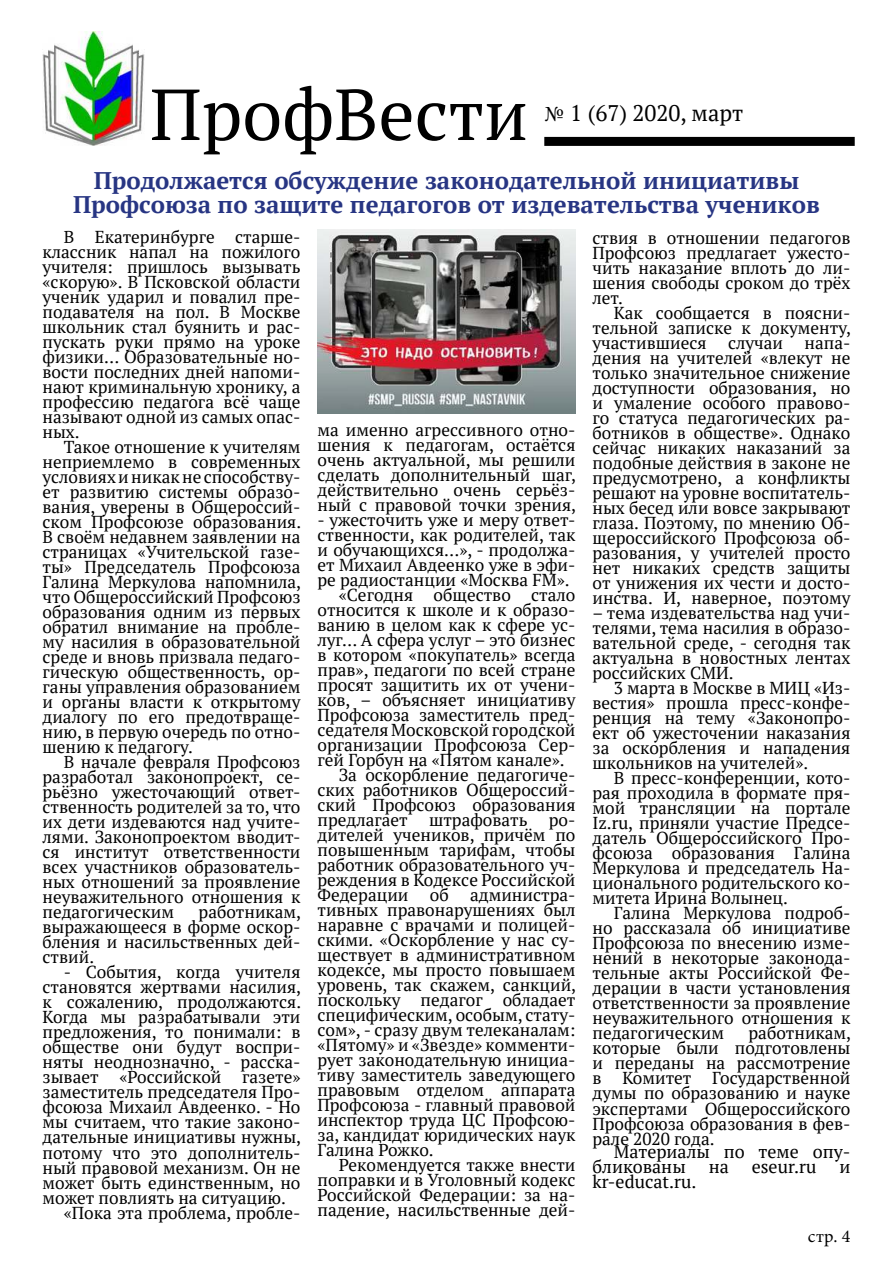
<style>
.page{position:relative;width:893px;height:1263px;background:#fff}
.page>*{position:absolute;margin:0;border:0;box-sizing:border-box;transform-origin:0 0}
.t1{font:72px "PT Serif";color:#000}
.t2{font:700 24px/24px "PT Serif";color:#273583;text-align:center}
.t3{font:22.5px "PT Serif";color:#000}
.t4{font:18px/15px "PT Serif";color:#000}
.t5{font:18px "Minion Pro";color:#000}
.t6{font:17.25px/15px "PT Serif";color:#000;text-align:justify}
.s1{font-family:"Minion Pro"}
</style>
<div class="page">
<img style="left:43px;top:32px;width:102px;height:114px">
<div style="left:544px;top:137px;width:311px;height:9px;background:#000"></div>
<img style="left:317px;top:230px;width:258px;height:183px">
<h1 class="t1" style="left:150px;top:68px;width:380px">ПрофВести</h1>
<h3 class="t3" style="left:545px;top:99px;width:200px"><span class="s1">№</span> 1 (67) 2020, март</h3>
<h2 class="t2" style="left:73px;top:168px;width:748px">Продолжается обсуждение законодательной инициативы<br>Профсоюза по защите педагогов от издевательства учеников</h2>
<p class="t6" style="left:43px;top:229px;width:259px;text-indent:21px">В Екатеринбурге старше&shy;классник напал на пожилого учителя: пришлось вызывать «скорую». В Псковской области ученик ударил и повалил пре&shy;подавателя на пол. В Москве школьник стал буянить и рас&shy;пускать руки прямо на уроке физики… Образовательные но&shy;вости последних дней напоми&shy;нают криминальную хронику, а профессию педагога всё чаще называют одной из самых опас&shy;ных.</p>
<p class="t6" style="left:43px;top:439px;width:260px;text-indent:21px">Такое отношение к учителям неприемлемо в современных условиях и никак не способству&shy;ет развитию системы образо&shy;вания, уверены в Общероссий&shy;ском Профсоюзе образования.<br>В своём недавнем заявлении на страницах «Учительской газе&shy;ты» Председатель Профсоюза Галина Меркулова напомнила, что Общероссийский Профсоюз образования одним из первых обратил внимание на пробле&shy;му насилия в образовательной среде и вновь призвала педаго&shy;гическую общественность, ор&shy;ганы управления образованием и органы власти к открытому диалогу по его предотвраще&shy;нию, в первую очередь по отно&shy;шению к педагогу.</p>
<p class="t6" style="left:43px;top:754px;width:259px;text-indent:21px">В начале февраля Профсоюз разработал законопроект, се&shy;рьёзно ужесточающий ответ&shy;ственность родителей за то, что их дети издеваются над учите&shy;лями. Законопроектом вводит&shy;ся институт ответственности всех участников образователь&shy;ных отношений за проявление неуважительного отношения к педагогическим</p>
<p class="t6" style="left:43px;top:904px;width:260px;text-indent:156px">работникам, выражающееся в форме оскор&shy;бления и насильственных дей&shy;ствий.</p>
<p class="t6" style="left:64px;top:964px;width:238px">- События, когда учителя</p>
<p class="t6" style="left:43px;top:979px;width:260px">становятся жертвами насилия,</p>
<p class="t6" style="left:43px;top:994px;width:260px">к сожалению, продолжаются.</p>
<p class="t6" style="left:43px;top:1009px;width:259px">Когда мы разрабатывали эти</p>
<p class="t6" style="left:43px;top:1024px;width:259px">предложения, то понимали: в</p>
<p class="t6" style="left:43px;top:1040px;width:259px">обществе они будут воспри-</p>
<p class="t6" style="left:43px;top:1055px;width:259px">няты неоднозначно, - расска-</p>
<p class="t6" style="left:43px;top:1070px;width:259px">зывает «Российской газете»</p>
<p class="t6" style="left:43px;top:1085px;width:259px">заместитель председателя Про-</p>
<p class="t6" style="left:43px;top:1100px;width:259px">фсоюза Михаил Авдеенко. - Но</p>
<p class="t6" style="left:43px;top:1115px;width:259px">мы считаем, что такие законо-</p>
<p class="t6" style="left:43px;top:1130px;width:260px">дательные инициативы нужны,</p>
<p class="t6" style="left:43px;top:1145px;width:259px">потому что это дополнитель-</p>
<p class="t6" style="left:43px;top:1160px;width:259px">ный правовой механизм. Он не</p>
<p class="t6" style="left:43px;top:1175px;width:259px">может быть единственным, но</p>
<p class="t6" style="left:43px;top:1190px;width:245px">может повлиять на ситуацию.</p>
<p class="t6" style="left:64px;top:1205px;width:238px">«Пока эта проблема, пробле-</p>
<p class="t6" style="left:317px;top:422px;width:260px">ма именно агрессивного отно&shy;шения к педагогам, остаётся очень актуальной, мы решили сделать дополнительный шаг, действительно очень серьёз&shy;ный с правовой точки зрения,</p>
<p class="t6" style="left:317px;top:512px;width:259px">- ужесточить уже и меру ответ-</p>
<p class="t6" style="left:317px;top:527px;width:259px">ственности, как родителей, так</p>
<p class="t6" style="left:317px;top:542px;width:259px">и обучающихся…», - продолжа-</p>
<p class="t6" style="left:317px;top:557px;width:259px">ет Михаил Авдеенко уже в эфи-</p>
<p class="t6" style="left:317px;top:572px;width:254px">ре радиостанции «Москва FM».</p>
<p class="t6" style="left:339px;top:587px;width:238px">«Сегодня общество стало</p>
<p class="t6" style="left:317px;top:602px;width:259px">относится к школе и к образо-</p>
<p class="t6" style="left:317px;top:617px;width:259px">ванию в целом как к сфере ус-</p>
<p class="t6" style="left:317px;top:632px;width:259px">луг… А сфера услуг – это бизнес</p>
<p class="t6" style="left:317px;top:647px;width:259px">в котором «покупатель» всегда</p>
<p class="t6" style="left:317px;top:662px;width:259px">прав», педагоги по всей стране</p>
<p class="t6" style="left:317px;top:677px;width:259px">просят защитить их от учени-</p>
<p class="t6" style="left:317px;top:692px;width:259px">ков, – объясняет инициативу</p>
<p class="t6" style="left:317px;top:707px;width:259px">Профсоюза заместитель пред-</p>
<p class="t6" style="left:317px;top:722px;width:259px">седателя Московской городской</p>
<p class="t6" style="left:317px;top:737px;width:259px">организации Профсоюза Сер-</p>
<p class="t6" style="left:317px;top:752px;width:249px">гей Горбун на «Пятом канале».</p>
<p class="t6" style="left:339px;top:767px;width:238px">За оскорбление педагогиче-</p>
<p class="t6" style="left:317px;top:782px;width:259px">ских работников Общероссий-</p>
<p class="t6" style="left:317px;top:797px;width:259px">ский Профсоюз образования</p>
<p class="t6" style="left:317px;top:812px;width:259px">предлагает штрафовать ро-</p>
<p class="t6" style="left:317px;top:827px;width:259px">дителей учеников, причём по</p>
<p class="t6" style="left:317px;top:842px;width:259px">повышенным тарифам, чтобы</p>
<p class="t6" style="left:317px;top:857px;width:259px">работник образовательного уч-</p>
<p class="t6" style="left:317px;top:872px;width:259px">реждения в Кодексе Российской</p>
<p class="t6" style="left:317px;top:887px;width:259px">Федерации об администра-</p>
<p class="t6" style="left:317px;top:902px;width:259px">тивных правонарушениях был</p>
<p class="t6" style="left:317px;top:917px;width:259px">наравне с врачами и полицей-</p>
<p class="t6" style="left:317px;top:932px;width:259px">скими. «Оскорбление у нас су-</p>
<p class="t6" style="left:317px;top:947px;width:259px">ществует в административном</p>
<p class="t6" style="left:317px;top:962px;width:259px">кодексе, мы просто повышаем</p>
<p class="t6" style="left:317px;top:977px;width:260px">уровень, так скажем, санкций,</p>
<p class="t6" style="left:317px;top:992px;width:259px">поскольку педагог обладает</p>
<p class="t6" style="left:317px;top:1007px;width:259px">специфическим, особым, стату-</p>
<p class="t6" style="left:317px;top:1022px;width:259px">сом», - сразу двум телеканалам:</p>
<p class="t6" style="left:317px;top:1037px;width:259px">«Пятому» и «Звезде» комменти-</p>
<p class="t6" style="left:317px;top:1052px;width:259px">рует законодательную инициа-</p>
<p class="t6" style="left:317px;top:1067px;width:259px">тиву заместитель заведующего</p>
<p class="t6" style="left:317px;top:1082px;width:259px">правовым отделом аппарата</p>
<p class="t6" style="left:317px;top:1097px;width:259px">Профсоюза - главный правовой</p>
<p class="t6" style="left:317px;top:1112px;width:259px">инспектор труда ЦС Профсою-</p>
<p class="t6" style="left:317px;top:1127px;width:259px">за, кандидат юридических наук</p>
<p class="t6" style="left:317px;top:1142px;width:118px">Галина Рожко.</p>
<p class="t6" style="left:339px;top:1157px;width:238px">Рекомендуется также внести</p>
<p class="t6" style="left:317px;top:1172px;width:259px">поправки и в Уголовный кодекс</p>
<p class="t6" style="left:317px;top:1187px;width:259px">Российской Федерации: за на-</p>
<p class="t6" style="left:317px;top:1202px;width:259px">падение, насильственные дей-</p>
<p class="t6" style="left:592px;top:230px;width:259px">ствия в отношении педагогов Профсоюз предлагает ужесто&shy;чить наказание вплоть до ли&shy;шения свободы сроком до трёх лет.</p>
<p class="t6" style="left:592px;top:305px;width:260px;text-indent:21px">Как сообщается в поясни&shy;тельной записке к документу, участившиеся случаи напа&shy;дения на учителей «влекут не только значительное снижение доступности образования, но и умаление особого правово&shy;го статуса педагогических ра&shy;ботников в обществе». Однако сейчас никаких наказаний за подобные действия в законе не предусмотрено, а конфликты решают на уровне воспитатель&shy;ных бесед или вовсе закрывают глаза. Поэтому, по мнению Об&shy;щероссийского Профсоюза об&shy;разования, у учителей просто нет никаких средств защиты от унижения их чести и досто&shy;инства. И, наверное, поэтому</p>
<p class="t6" style="left:592px;top:605px;width:259px">– тема издевательства над учи&shy;телями, тема насилия в образо&shy;вательной среде, - сегодня так актуальна в новостных лентах российских СМИ.</p>
<p class="t6" style="left:592px;top:680px;width:259px;text-indent:21px">3 марта в Москве в МИЦ «Из&shy;вестия» прошла пресс-конфе&shy;ренция на тему «Законопро&shy;ект об ужесточении наказания за оскорбления и нападения школьников на учителей».</p>
<p class="t6" style="left:592px;top:770px;width:259px;text-indent:21px">В пресс-конференции, кото&shy;рая проходила в формате пря&shy;мой трансляции на портале Iz.ru, приняли участие Предсе&shy;датель Общероссийского Про&shy;фсоюза образования Галина Меркулова и председатель На&shy;ционального родительского ко&shy;митета Ирина Волынец.</p>
<p class="t6" style="left:592px;top:905px;width:259px;text-indent:21px">Галина Меркулова подроб&shy;но рассказала об инициативе Профсоюза по внесению изме&shy;нений в некоторые законода&shy;тельные акты Российской Фе&shy;дерации в части установления ответственности за проявление неуважительного отношения к педагогическим</p>
<p class="t6" style="left:592px;top:1026px;width:260px;text-indent:156px">работникам, которые были подготовлены и переданы на рассмотрение в Комитет Государственной думы по образованию и науке экспертами Общероссийского Профсоюза образования в фев&shy;рале 2020 года.</p>
<p class="t4" style="left:592px;top:1144px;width:259px;text-indent:21px">Материалы по теме опу&shy;бликованы</p>
<p class="t4" style="left:709px;top:1159px;width:22px">на</p>
<p class="t4" style="left:752px;top:1159px;width:66px">eseur.ru</p>
<p class="t4" style="left:839px;top:1159px;width:13px">и</p>
<p class="t4" style="left:592px;top:1174px;width:105px">kr-educat.ru.</p>
<p class="t5" style="left:808px;top:1229px;width:44px">стр. 4</p>
</div>
